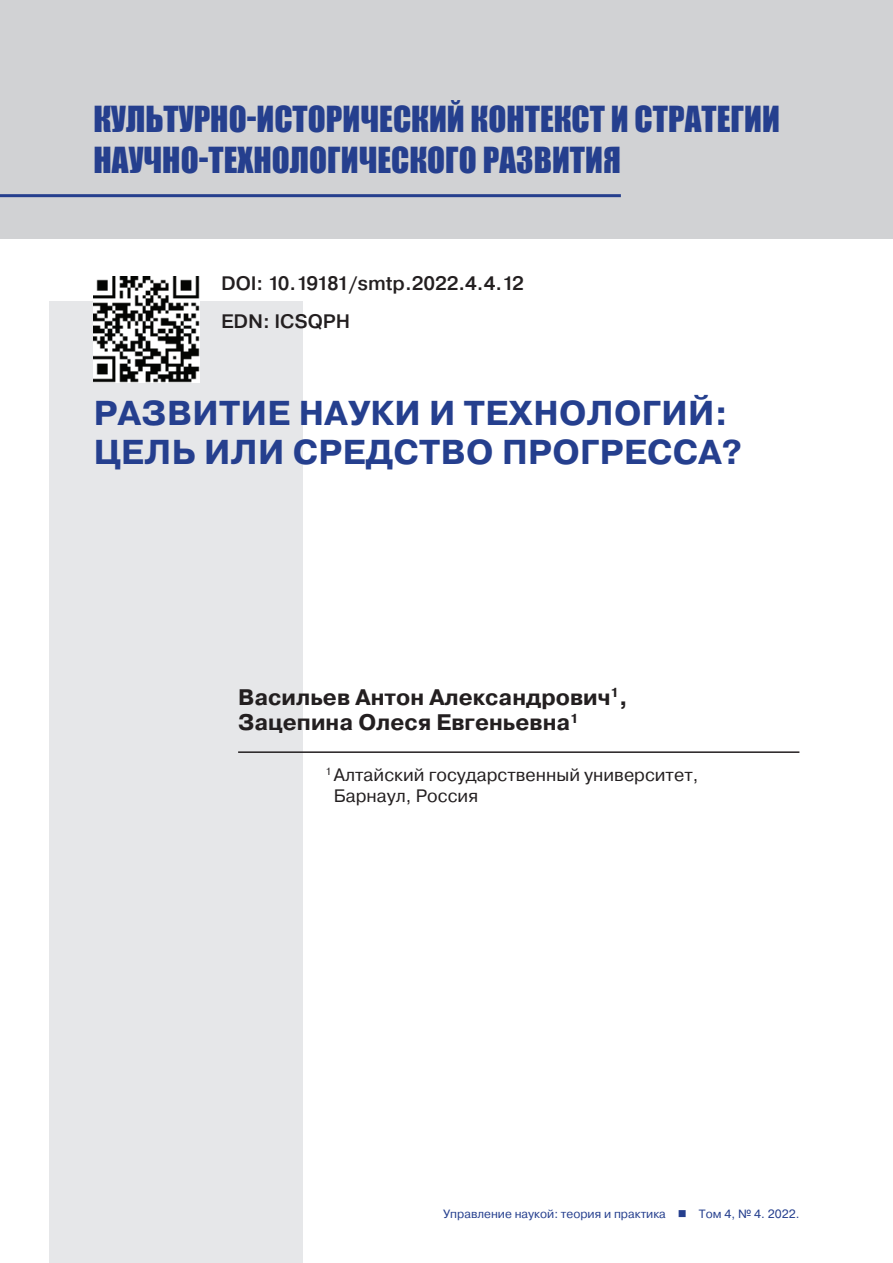
<style>
.page{position:relative;width:893px;height:1263px;background:#fff}
.page>*{position:absolute;margin:0;border:0;box-sizing:border-box;transform-origin:0 0}
.t1{font:700 34.5px/39px "Pragmatica";letter-spacing:.01em;color:#253f8e}
.t2{font:33px/40.5px "Impact";color:#253f8e}
.t3{font:700 22.5px/25.5px "Pragmatica";color:#231f20}
.t4{font:500 19.5px/37.8px "Pragmatica";color:#231f20}
.t5{font:18px/21px "Pragmatica";color:#231f20}
.t6{font:12px "Pragmatica";color:#253f8e}
</style>
<div class="page">
<div style="left:50px;top:302px;width:253px;height:961px;background:#e6e7e9"></div>
<div style="left:0;top:0;width:893px;height:238px;background:#d1d2d4"></div>
<hr style="left:0;top:194px;width:621px;height:3px;background:#253f8e">
<hr style="left:238px;top:751px;width:561px;height:2px;background:#231f20">
<img style="left:94px;top:276px;width:106px;height:107px">
<p class="t2" style="left:94px;top:98px;width:688px">КУЛЬТУРНО-ИСТОРИЧЕСКИЙ КОНТЕКСТ И СТРАТЕГИИ<br>НАУЧНО-ТЕХНОЛОГИЧЕСКОГО РАЗВИТИЯ</p>
<p class="t4" style="left:221px;top:264px;width:304px">DOI: 10.19181/smtp.2022.4.4.12<br>EDN: ICSQPH</p>
<p class="t1" style="left:94px;top:394px;width:650px">РАЗВИТИЕ НАУКИ И ТЕХНОЛОГИЙ:<br>ЦЕЛЬ ИЛИ СРЕДСТВО ПРОГРЕССА?</p>
<p class="t3" style="left:238px;top:684px;width:391px">Васильев Антон Александрович<sup>1</sup>,<br>Зацепина Олеся Евгеньевна<sup>1</sup></p>
<p class="t5" style="left:334px;top:765px;width:366px;text-indent:-8px"><sup>1</sup> Алтайский государственный университет,<br>Барнаул, Россия</p>
<p class="t6" style="left:443px;top:1206px;width:358px">Управление наукой: теория и практика ■ Том 4, № 4. 2022.</p>
</div>
